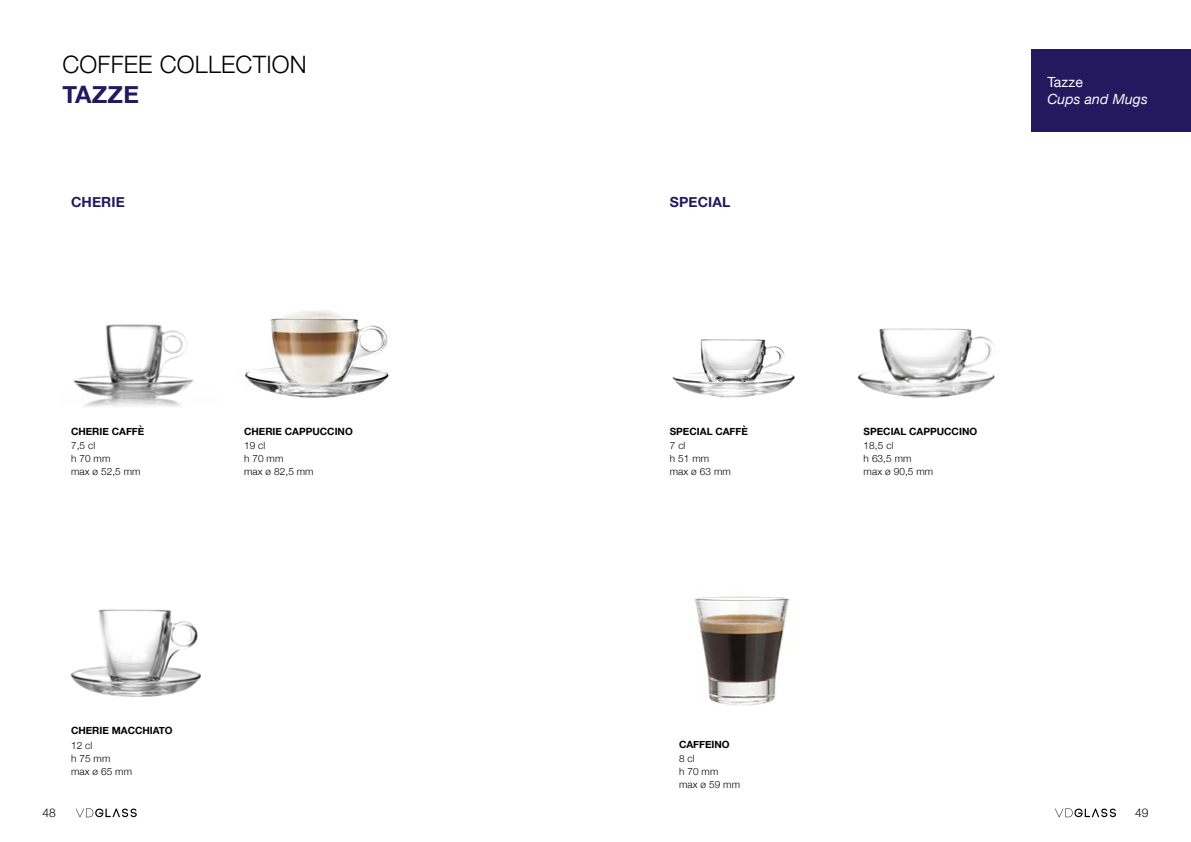
<style>
.page{position:relative;width:1191px;height:842px;background:#fff}
.page>*{position:absolute;margin:0;border:0;box-sizing:border-box;transform-origin:0 0}
.t1{font:300 24px "Helvetica Neue";letter-spacing:.01em;color:#000}
.t2{font:700 24px "Helvetica Neue";letter-spacing:.01em;color:#24195e}
.t3{font:700 14px "Helvetica Neue";letter-spacing:.01em;color:#24195e}
.t4{font:italic 14px "Helvetica Neue";letter-spacing:.01em;color:#fff}
.t5{font:14px "Helvetica Neue";letter-spacing:.01em;color:#fff}
.t6{font:300 12px "Helvetica Neue";color:#000}
.t7{font:300 10px/13px "Helvetica Neue";letter-spacing:.01em;color:#000}
.t8{font:700 10px "Helvetica Neue";color:#000}
</style>
<div class="page">
<div style="left:1031px;top:50px;width:160px;height:82px;background:#24195e"></div>
<svg style="left:1055px;top:808px;width:61px;height:9px"></svg>
<svg style="left:76px;top:808px;width:61px;height:9px"></svg>
<img style="left:73px;top:324px;width:120px;height:70px">
<img style="left:244px;top:310px;width:147px;height:84px">
<img style="left:70px;top:609px;width:131px;height:88px">
<img style="left:694px;top:596px;width:99px;height:110px">
<img style="left:672px;top:339px;width:123px;height:59px">
<img style="left:857px;top:328px;width:138px;height:70px">
<svg style="left:84px;top:394px;width:268px;height:13px"></svg>
<h1 class="t1" style="left:62px;top:45px;width:246px">COFFEE COLLECTION</h1>
<h1 class="t2" style="left:62px;top:75px;width:78px">TAZZE</h1>
<h2 class="t3" style="left:71px;top:191px;width:55px">CHERIE</h2>
<p class="t8" style="left:71px;top:423px;width:75px">CHERIE CAFFÈ</p>
<p class="t7" style="left:71px;top:438px;width:71px">7,5 cl<br>h 70 mm<br>max ø 52,5 mm</p>
<p class="t8" style="left:244px;top:423px;width:110px">CHERIE CAPPUCCINO</p>
<p class="t7" style="left:244px;top:438px;width:71px">19 cl<br>h 70 mm<br>max ø 82,5 mm</p>
<p class="t8" style="left:71px;top:723px;width:103px">CHERIE MACCHIATO</p>
<p class="t7" style="left:71px;top:738px;width:63px">12 cl<br>h 75 mm<br>max ø 65 mm</p>
<h2 class="t3" style="left:670px;top:191px;width:62px">SPECIAL</h2>
<p class="t8" style="left:670px;top:423px;width:80px">SPECIAL CAFFÈ</p>
<p class="t7" style="left:670px;top:438px;width:63px">7 cl<br>h 51 mm<br>max ø 63 mm</p>
<p class="t8" style="left:679px;top:736px;width:52px">CAFFEINO</p>
<p class="t7" style="left:679px;top:751px;width:63px">8 cl<br>h 70 mm<br>max ø 59 mm</p>
<h2 class="t5" style="left:1047px;top:72px;width:37px">Tazze</h2>
<h2 class="t4" style="left:1047px;top:89px;width:102px">Cups and Mugs</h2>
<p class="t8" style="left:863px;top:423px;width:115px">SPECIAL CAPPUCCINO</p>
<p class="t7" style="left:863px;top:438px;width:71px">18,5 cl<br>h 63,5 mm<br>max ø 90,5 mm</p>
<p class="t6" style="left:43px;top:803px;width:15px">48</p>
<p class="t6" style="left:1135px;top:803px;width:15px">49</p>
</div>
